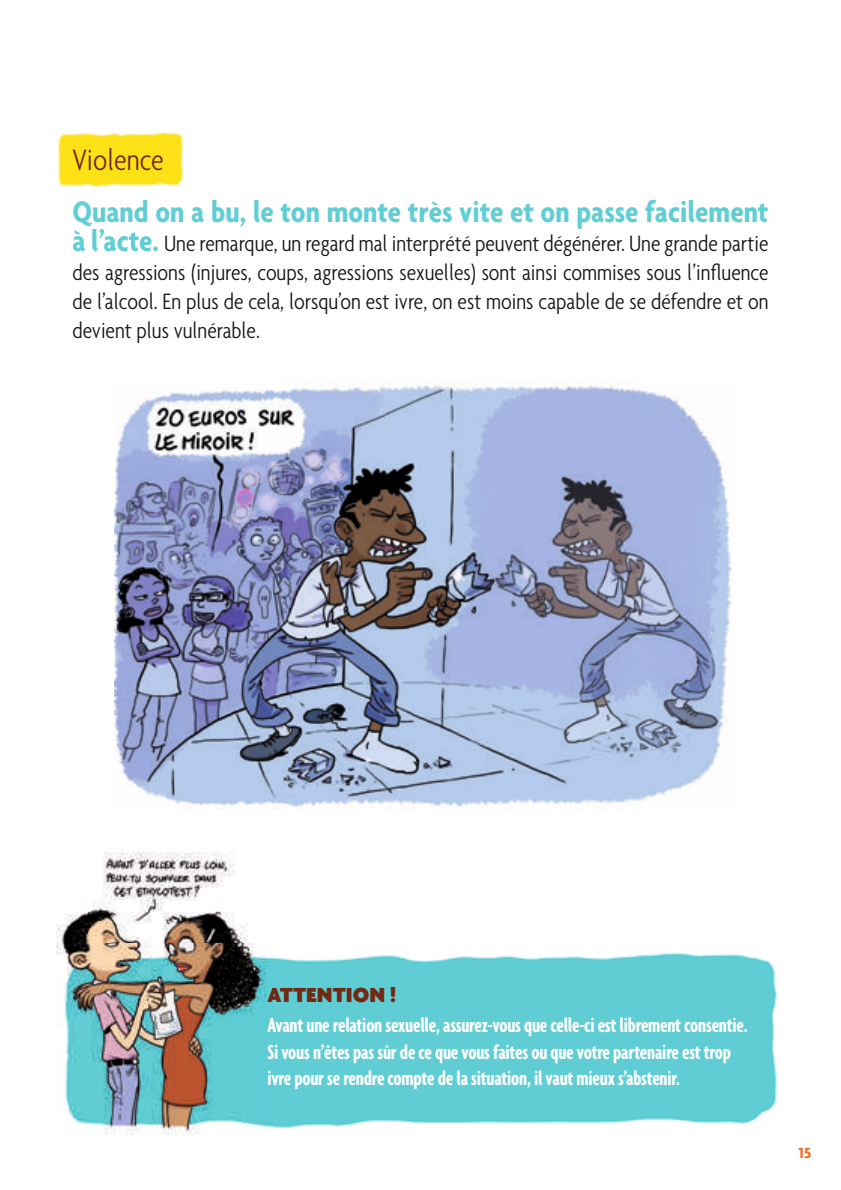
<style>
.page{position:relative;width:841px;height:1190px;background:#fff}
.page>*{position:absolute;margin:0;border:0;box-sizing:border-box;transform-origin:0 0}
.t1{font:700 condensed 32px "Agenda";color:#61cdd5}
.t2{font:300 condensed 32px "Agenda";color:#722913}
.t3{font:300 condensed 24px/28.8px "Agenda";color:#131413;text-align:justify}
.t4{font:700 extra-condensed 22px/26.4px "Agenda";letter-spacing:-.01em;color:#fff}
.t5{font:900 22px "Agenda";color:#722913}
.t6{font:700 16px "Agenda";color:#f46f28}
.s1{font-weight:700;font-size:32px;color:#61cdd5}
</style>
<div class="page">
<img style="left:58px;top:132px;width:125px;height:56px">
<img style="left:114px;top:383px;width:619px;height:425px">
<img style="left:56px;top:943px;width:721px;height:192px">
<img style="left:56px;top:852px;width:191px;height:91px">
<h1 class="t2" style="left:72px;top:142px;width:93px">Violence</h1>
<h1 class="t1" style="left:72px;top:193px;width:697px">Quand on a bu, le ton monte très vite et on passe facilement</h1>
<p class="t3" style="left:72px;top:229px;width:697px"><span class="s1">à l’acte.</span> Une remarque, un regard mal interprété peuvent dégénérer. Une grande partie des agressions (injures, coups, agressions sexuelles) sont ainsi commises sous l’influence de l’alcool. En plus de cela, lorsqu’on est ivre, on est moins capable de se défendre et on devient plus vulnérable.</p>
<p class="t5" style="left:267px;top:981px;width:130px">ATTENTION !</p>
<p class="t4" style="left:267px;top:1011px;width:482px">Avant une relation sexuelle, assurez-vous que celle-ci est librement consentie.<br>Si vous n’êtes pas sûr de ce que vous faites ou que votre partenaire est trop ivre pour se rendre compte de la situation, il vaut mieux s’abstenir.</p>
<p class="t6" style="left:799px;top:1142px;width:14px">15</p>
</div>
